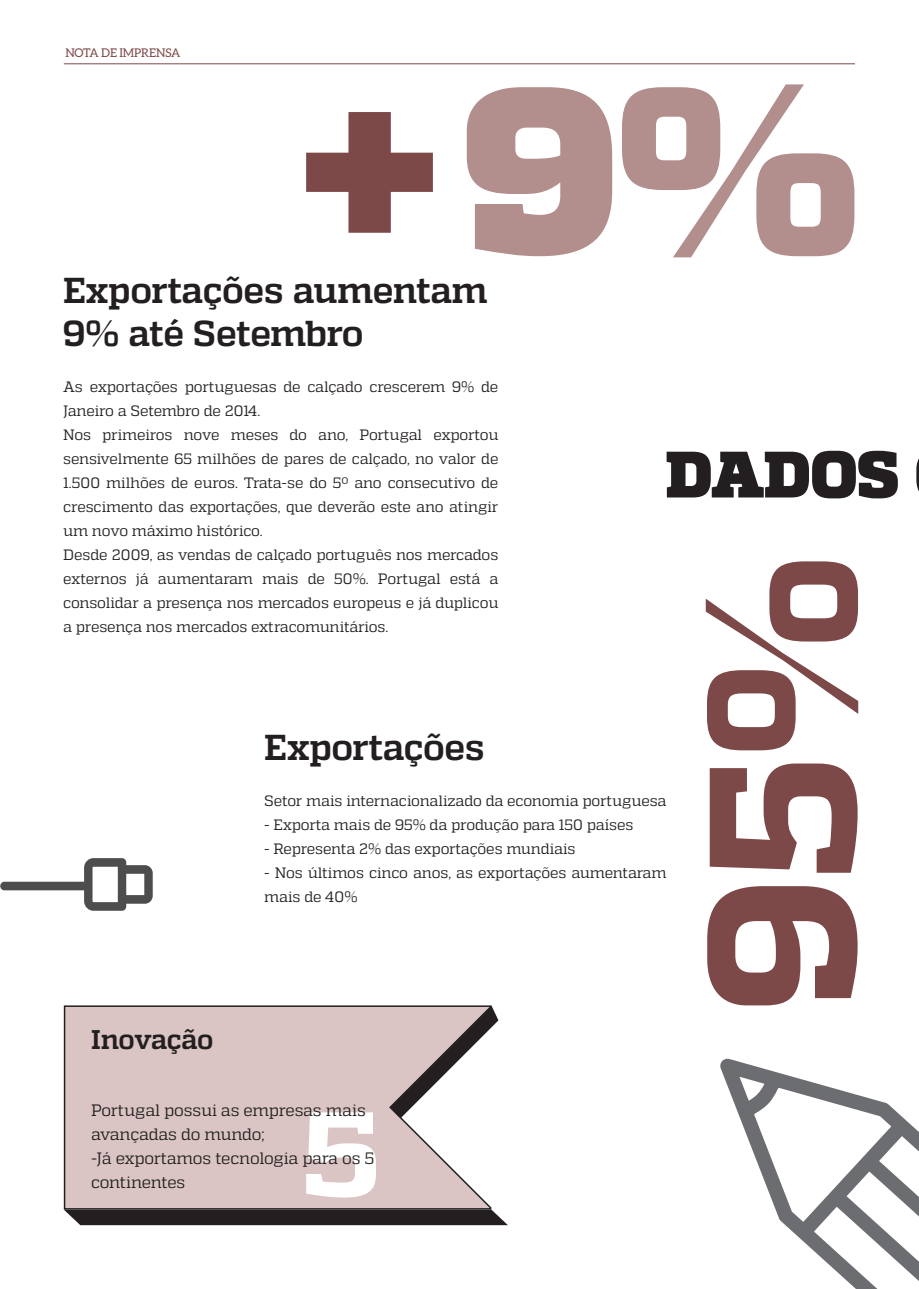
<style>
.page{position:relative;width:919px;height:1289px;background:#fff}
.page>*{position:absolute;margin:0;border:0;box-sizing:border-box;transform-origin:0 0}
.t1{font:700 36px/43.2px "Quadon";letter-spacing:-.015em;color:#231f20}
.t2{font:700 27px "Quadon";letter-spacing:-.02em;color:#231f20}
.t3{font:16.5px/24px "Quadon";letter-spacing:-.015em;color:#231f20}
.t4{font:15px/24px "Quadon";letter-spacing:-.01em;color:#231f20}
.t5{font:12px "Aleo";letter-spacing:-.01em;color:#7d4948}
</style>
<div class="page">
<svg style="left:492px;top:1007px;width:6px;height:20px"></svg>
<svg style="left:63px;top:1005px;width:429px;height:205px;background:#d5c3c2"></svg>
<svg style="left:64px;top:1209px;width:444px;height:16px;background:#2e2a2b"></svg>
<svg style="left:306px;top:112px;width:127px;height:121px"></svg>
<svg style="left:466px;top:87px;width:146px;height:169px"></svg>
<svg style="left:622px;top:84px;width:232px;height:173px"></svg>
<svg style="left:306px;top:1112px;width:70px;height:85px"></svg>
<svg style="left:705px;top:561px;width:153px;height:444px"></svg>
<svg style="left:666px;top:451px;width:252px;height:47px"></svg>
<hr style="left:64px;top:64px;width:790px;height:1px;background:#7d4948">
<svg style="left:0;top:858px;width:153px;height:52px"></svg>
<svg style="left:720px;top:1058px;width:198px;height:230px"></svg>
<p class="t5" style="left:65px;top:46px;width:117px">NOTA DE IMPRENSA</p>
<p class="t1" style="left:63px;top:269px;width:426px">Exportações aumentam<br>9% até Setembro</p>
<p class="t4" style="left:63px;top:374px;width:437px">As exportações portuguesas de calçado crescerem 9% de<br>Janeiro a Setembro de 2014.</p>
<p class="t4" style="left:63px;top:422px;width:437px;text-align:justify">Nos primeiros nove meses do ano, Portugal exportou sensivelmente 65 milhões de pares de calçado, no valor de 1.500 milhões de euros. Trata-se do 5º ano consecutivo de crescimento das exportações, que deverão este ano atingir um novo máximo histórico.</p>
<p class="t4" style="left:63px;top:542px;width:437px;text-align:justify">Desde 2009, as vendas de calçado português nos mercados externos já aumentaram mais de 50%. Portugal está a consolidar a presença nos mercados europeus e já duplicou a presença nos mercados extracomunitários.</p>
<p class="t2" style="left:91px;top:1023px;width:124px">Inovação</p>
<p class="t1" style="left:264px;top:726px;width:222px">Exportações</p>
<p class="t4" style="left:264px;top:788px;width:404px">Setor mais internacionalizado da economia portuguesa</p>
<p class="t4" style="left:264px;top:812px;width:371px">- Exporta mais de 95% da produção para 150 países</p>
<p class="t4" style="left:264px;top:836px;width:313px">- Representa 2% das exportações mundiais</p>
<p class="t4" style="left:264px;top:860px;width:404px">- Nos últimos cinco anos, as exportações aumentaram mais de 40%</p>
<p class="t3" style="left:91px;top:1098px;width:276px">Portugal possui as empresas mais</p>
<p class="t3" style="left:91px;top:1122px;width:175px">avançadas do mundo;</p>
<p class="t3" style="left:91px;top:1146px;width:284px">-Já exportamos tecnologia para os 5 continentes</p>
</div>
